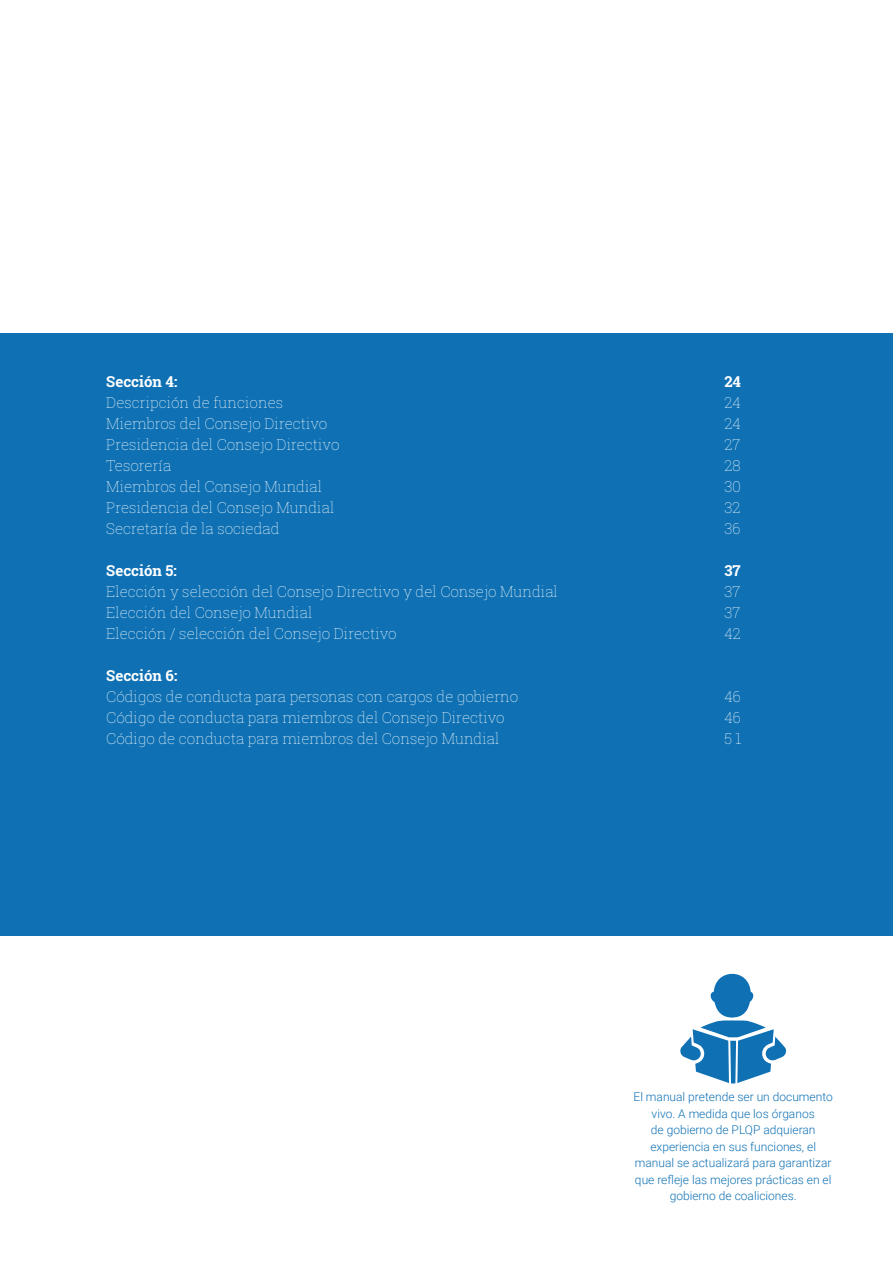
<style>
.page{position:relative;width:893px;height:1263px;background:#fff}
.page>*{position:absolute;margin:0;border:0;box-sizing:border-box;transform-origin:0 0}
.t1{font:100 15px "Roboto Slab";color:#fff}
.t2{font:700 15px "Roboto Slab";color:#fff}
.t3{font:300 12px/16.5px "Roboto";color:#0f71b4;text-align:center}
</style>
<div class="page">
<div style="left:0;top:333px;width:893px;height:602px;background:#0f71b4"></div>
<svg style="left:680px;top:973px;width:106px;height:110px"></svg>
<p class="t2" style="left:106px;top:371px;width:73px">Sección 4:</p>
<p class="t2" style="left:724px;top:371px;width:18px">24</p>
<p class="t1" style="left:106px;top:392px;width:178px">Descripción de funciones</p>
<p class="t1" style="left:724px;top:392px;width:18px">24</p>
<p class="t1" style="left:106px;top:413px;width:223px">Miembros del Consejo Directivo</p>
<p class="t1" style="left:724px;top:413px;width:18px">24</p>
<p class="t1" style="left:106px;top:434px;width:235px">Presidencia del Consejo Directivo</p>
<p class="t1" style="left:724px;top:434px;width:18px">27</p>
<p class="t1" style="left:106px;top:455px;width:67px">Tesorería</p>
<p class="t1" style="left:724px;top:455px;width:18px">28</p>
<p class="t1" style="left:106px;top:476px;width:217px">Miembros del Consejo Mundial</p>
<p class="t1" style="left:724px;top:476px;width:18px">30</p>
<p class="t1" style="left:106px;top:497px;width:229px">Presidencia del Consejo Mundial</p>
<p class="t1" style="left:724px;top:497px;width:18px">32</p>
<p class="t1" style="left:106px;top:518px;width:175px">Secretaría de la sociedad</p>
<p class="t1" style="left:724px;top:518px;width:18px">36</p>
<p class="t2" style="left:106px;top:560px;width:72px">Sección 5:</p>
<p class="t2" style="left:724px;top:560px;width:18px">37</p>
<p class="t1" style="left:106px;top:581px;width:453px">Elección y selección del Consejo Directivo y del Consejo Mundial</p>
<p class="t1" style="left:724px;top:581px;width:18px">37</p>
<p class="t1" style="left:106px;top:602px;width:207px">Elección del Consejo Mundial</p>
<p class="t1" style="left:724px;top:602px;width:18px">37</p>
<p class="t1" style="left:106px;top:623px;width:292px">Elección / selección del Consejo Directivo</p>
<p class="t1" style="left:724px;top:623px;width:18px">42</p>
<p class="t2" style="left:106px;top:665px;width:73px">Sección 6:</p>
<p class="t1" style="left:106px;top:686px;width:413px">Códigos de conducta para personas con cargos de gobierno</p>
<p class="t1" style="left:724px;top:686px;width:18px">46</p>
<p class="t1" style="left:106px;top:707px;width:400px">Código de conducta para miembros del Consejo Directivo</p>
<p class="t1" style="left:724px;top:707px;width:18px">46</p>
<p class="t1" style="left:106px;top:728px;width:395px">Código de conducta para miembros del Consejo Mundial</p>
<p class="t1" style="left:724px;top:728px;width:19px">51</p>
<p class="t3" style="left:633px;top:1088px;width:201px">El manual pretende ser un documento vivo. A medida que los órganos<br>de gobierno de PLQP adquieran experiencia en sus funciones, el manual se actualizará para garantizar que refleje las mejores prácticas en el gobierno de coaliciones.</p>
</div>
